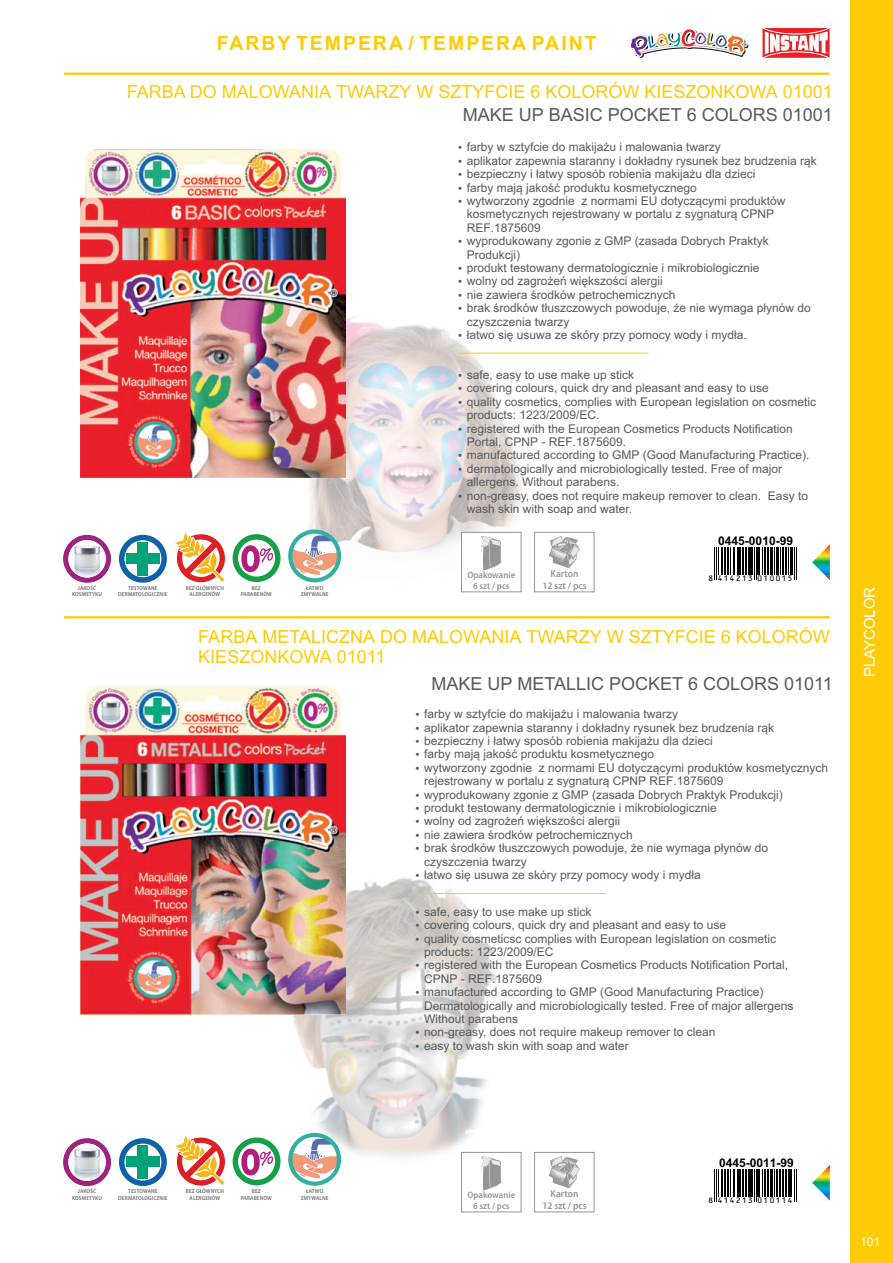
<style>
.page{position:relative;width:893px;height:1263px;background:#fff}
.page>*{position:absolute;margin:0;border:0;box-sizing:border-box;transform-origin:0 0}
.t1{font:700 19.5px "Arial";letter-spacing:.1em;color:#ffcb05}
.t2{font:18px/20.1px "Arial";color:#ffcb05}
.t3{font:18px "Arial";color:#58595b}
.t4{font:15px "Arial";color:#fff}
.t5{font:12px/13.4px "Arial";color:#58595b}
.t6{font:700 12px "Arial";color:#000}
.t7{font:12px "Arial";color:#fff}
.t8{font:600 semi-condensed 10.05px/11.6px "Myriad Pro";color:#939597;text-align:center}
.t9{font:600 semi-condensed 9.45px/10.8px "Myriad Pro";color:#939597;text-align:center}
.t10{font:8.7px "OCRB10 Pitch BT";letter-spacing:.09em;color:#000}
.t11{font:600 semi-condensed 5.7px/6.6px "Myriad Pro";letter-spacing:.02em;color:#6d6e70;text-align:center}
</style>
<div class="page">
<img style="left:272px;top:317px;width:283px;height:276px">
<img style="left:265px;top:878px;width:238px;height:292px">
<hr style="left:715px;top:548px;width:1px;height:32px;background:#000">
<hr style="left:716px;top:548px;width:1px;height:32px;background:#000">
<svg style="left:718px;top:548px;width:1px;height:27px"></svg>
<hr style="left:721px;top:548px;width:2px;height:27px;background:#000">
<hr style="left:724px;top:548px;width:2px;height:27px;background:#000">
<hr style="left:727px;top:548px;width:2px;height:27px;background:#000">
<svg style="left:730px;top:548px;width:17px;height:27px"></svg>
<hr style="left:748px;top:548px;width:3px;height:27px;background:#000">
<hr style="left:754px;top:548px;width:1px;height:32px;background:#000">
<hr style="left:756px;top:548px;width:1px;height:32px;background:#000">
<hr style="left:758px;top:548px;width:2px;height:27px;background:#000">
<svg style="left:762px;top:548px;width:3px;height:27px"></svg>
<hr style="left:767px;top:548px;width:2px;height:27px;background:#000">
<hr style="left:770px;top:548px;width:2px;height:27px;background:#000">
<svg style="left:774px;top:548px;width:15px;height:27px"></svg>
<hr style="left:791px;top:548px;width:2px;height:27px;background:#000">
<hr style="left:794px;top:548px;width:1px;height:32px;background:#000">
<hr style="left:796px;top:548px;width:1px;height:32px;background:#000">
<div style="left:461px;top:532px;width:60px;height:60px;background:#fff;border:1px solid #939597"></div>
<svg style="left:481px;top:536px;width:21px;height:35px"></svg>
<div style="left:534px;top:532px;width:60px;height:60px;background:#fff;border:1px solid #939597"></div>
<svg style="left:549px;top:535px;width:31px;height:33px"></svg>
<div style="left:461px;top:1152px;width:60px;height:60px;background:#fff;border:1px solid #939597"></div>
<svg style="left:481px;top:1156px;width:21px;height:34px"></svg>
<div style="left:534px;top:1152px;width:60px;height:60px;background:#fff;border:1px solid #939597"></div>
<svg style="left:549px;top:1155px;width:31px;height:33px"></svg>
<hr style="left:715px;top:1170px;width:1px;height:32px;background:#000">
<hr style="left:716px;top:1170px;width:1px;height:32px;background:#000">
<svg style="left:718px;top:1170px;width:1px;height:27px"></svg>
<hr style="left:721px;top:1170px;width:2px;height:27px;background:#000">
<hr style="left:724px;top:1170px;width:2px;height:27px;background:#000">
<hr style="left:727px;top:1170px;width:2px;height:27px;background:#000">
<svg style="left:730px;top:1170px;width:17px;height:27px"></svg>
<hr style="left:748px;top:1170px;width:3px;height:27px;background:#000">
<hr style="left:754px;top:1170px;width:1px;height:32px;background:#000">
<hr style="left:756px;top:1170px;width:1px;height:32px;background:#000">
<hr style="left:758px;top:1170px;width:2px;height:27px;background:#000">
<svg style="left:762px;top:1170px;width:3px;height:27px"></svg>
<hr style="left:767px;top:1170px;width:2px;height:27px;background:#000">
<hr style="left:770px;top:1170px;width:2px;height:27px;background:#000">
<svg style="left:774px;top:1170px;width:15px;height:27px"></svg>
<hr style="left:790px;top:1170px;width:2px;height:27px;background:#000">
<hr style="left:794px;top:1170px;width:1px;height:32px;background:#000">
<hr style="left:796px;top:1170px;width:1px;height:32px;background:#000">
<img style="left:80px;top:686px;width:266px;height:328px">
<svg style="left:288px;top:529px;width:53px;height:53px"></svg>
<div style="left:119px;top:535px;width:48px;height:48px;background:#0e62a9;border-radius:50%"></div>
<div style="left:124px;top:540px;width:37px;height:37px;background:#fff;border-radius:50%"></div>
<div style="left:137px;top:542px;width:11px;height:33px;background:#00a377"></div>
<div style="left:126px;top:553px;width:33px;height:11px;background:#00a377"></div>
<svg style="left:175px;top:532px;width:50px;height:50px"></svg>
<svg style="left:233px;top:534px;width:48px;height:48px"></svg>
<div style="left:238px;top:540px;width:37px;height:36px;background:#fff;border-radius:50%"></div>
<svg style="left:241px;top:545px;width:32px;height:27px"></svg>
<svg style="left:63px;top:535px;width:48px;height:48px"></svg>
<img style="left:64px;top:537px;width:46px;height:15px">
<img style="left:68px;top:540px;width:38px;height:37px;border-radius:19px">
<svg style="left:288px;top:1133px;width:53px;height:53px"></svg>
<div style="left:119px;top:1138px;width:48px;height:48px;background:#0e62a9;border-radius:50%"></div>
<svg style="left:124px;top:1143px;width:37px;height:37px"></svg>
<div style="left:137px;top:1145px;width:11px;height:33px;background:#00a377"></div>
<div style="left:126px;top:1156px;width:33px;height:11px;background:#00a377"></div>
<svg style="left:175px;top:1136px;width:50px;height:49px"></svg>
<div style="left:233px;top:1137px;width:48px;height:48px;background:#159f49;border-radius:50%"></div>
<div style="left:238px;top:1143px;width:37px;height:37px;background:#fff;border-radius:50%"></div>
<svg style="left:241px;top:1148px;width:32px;height:27px"></svg>
<div style="left:63px;top:1138px;width:48px;height:48px;background:#9e237e;border-radius:50%"></div>
<img style="left:64px;top:1140px;width:46px;height:16px">
<img style="left:68px;top:1143px;width:38px;height:38px;border-radius:19px">
<img style="left:812px;top:545px;width:18px;height:35px">
<img style="left:812px;top:1165px;width:18px;height:35px">
<img style="left:80px;top:149px;width:266px;height:328px">
<svg style="left:631px;top:29px;width:117px;height:29px"></svg>
<svg style="left:762px;top:28px;width:67px;height:30px"></svg>
<hr style="left:64px;top:73px;width:765px;height:2px;background:#ffcb05">
<hr style="left:64px;top:616px;width:765px;height:2px;background:#ffcb05">
<hr style="left:458px;top:353px;width:190px;height:1px;background:#ffcb05">
<hr style="left:415px;top:893px;width:191px;height:1px;background:#ffcb05">
<div style="left:850px;top:0;width:43px;height:1263px;background:#ffcb05"></div>
<svg style="left:459px;top:467px;width:3px;height:4px"></svg>
<p class="t11" style="left:72px;top:585px;width:31px">JAKOŚĆ<br>KOSMETYKU</p>
<p class="t1" style="left:217px;top:36px;width:381px">FARBY TEMPERA / TEMPERA PAINT</p>
<p class="t2" style="left:127px;top:83px;width:708px">FARBA DO MALOWANIA TWARZY W SZTYFCIE 6 KOLORÓW KIESZONKOWA 01001</p>
<p class="t3" style="left:463px;top:108px;width:372px">MAKE UP BASIC POCKET 6 COLORS 01001</p>
<p class="t5" style="left:467px;top:142px;width:352px">farby w sztyfcie do makijażu i malowania twarzy<br>aplikator zapewnia staranny i dokładny rysunek bez brudzenia rąk bezpieczny i łatwy sposób robienia makijażu dla dzieci<br>farby mają jakość produktu kosmetycznego<br>wytworzony zgodnie z normami EU dotyczącymi produktów kosmetycznych rejestrowany w portalu z sygnaturą CPNP REF.1875609<br>wyprodukowany zgonie z GMP (zasada Dobrych Praktyk Produkcji)<br>produkt testowany dermatologicznie i mikrobiologicznie<br>wolny od zagrożeń większości alergii<br>nie zawiera środków petrochemicznych<br>brak środków tłuszczowych powoduje, że nie wymaga płynów do czyszczenia twarzy<br>łatwo się usuwa ze skóry przy pomocy wody i mydła.</p>
<p class="t5" style="left:467px;top:369px;width:351px">safe, easy to use make up stick<br>covering colours, quick dry and pleasant and easy to use<br>quality cosmetics, complies with European legislation on cosmetic products: 1223/2009/EC.<br>registered with the European Cosmetics Products Notification Portal, CPNP - REF.1875609.<br>manufactured according to GMP (Good Manufacturing Practice). dermatologically and microbiologically tested. Free of major allergens. Without parabens.<br>non-greasy, does not require makeup remover to clean. Easy to wash skin with soap and water.</p>
<p class="t11" style="left:118px;top:585px;width:51px">TESTOWANE<br>DERMATOLOGICZNIE</p>
<p class="t11" style="left:186px;top:585px;width:40px">BEZ GŁÓWNYCH<br>ALERGENÓW</p>
<p class="t11" style="left:241px;top:585px;width:33px">BEZ<br>PARABENÓW</p>
<p class="t11" style="left:301px;top:585px;width:29px">ŁATWO<br>ZMYWALNE</p>
<p class="t9" style="left:467px;top:570px;width:49px">Opakowanie<br>6 szt / pcs</p>
<p class="t8" style="left:542px;top:569px;width:46px">Karton<br>12 szt / pcs</p>
<p class="t6" style="left:718px;top:536px;width:76px">0445-0010-99</p>
<p class="t10" style="left:708px;top:575px;width:86px">8 414213 010015</p>
<p class="t2" style="left:198px;top:628px;width:633px">FARBA METALICZNA DO MALOWANIA TWARZY W SZTYFCIE 6 KOLORÓW<br>KIESZONKOWA 01011</p>
<p class="t3" style="left:431px;top:677px;width:403px">MAKE UP METALLIC POCKET 6 COLORS 01011</p>
<p class="t5" style="left:424px;top:708px;width:406px">farby w sztyfcie do makijażu i malowania twarzy<br>aplikator zapewnia staranny i dokładny rysunek bez brudzenia rąk bezpieczny i łatwy sposób robienia makijażu dla dzieci<br>farby mają jakość produktu kosmetycznego<br>wytworzony zgodnie z normami EU dotyczącymi produktów kosmetycznych rejestrowany w portalu z sygnaturą CPNP REF.1875609<br>wyprodukowany zgonie z GMP (zasada Dobrych Praktyk Produkcji)<br>produkt testowany dermatologicznie i mikrobiologicznie<br>wolny od zagrożeń większości alergii<br>nie zawiera środków petrochemicznych<br>brak środków tłuszczowych powoduje, że nie wymaga płynów do czyszczenia twarzy<br>łatwo się usuwa ze skóry przy pomocy wody i mydła</p>
<p class="t5" style="left:424px;top:906px;width:371px">safe, easy to use make up stick<br>covering colours, quick dry and pleasant and easy to use<br>quality cosmeticsc complies with European legislation on cosmetic products: 1223/2009/EC<br>registered with the European Cosmetics Products Notification Portal, CPNP - REF.1875609<br>manufactured according to GMP (Good Manufacturing Practice)<br>Dermatologically and microbiologically tested. Free of major allergens Without parabens<br>non-greasy, does not require makeup remover to clean<br>easy to wash skin with soap and water</p>
<p class="t4" style="left:864px;top:677px;width:92px;rotate:-90deg">PLAYCOLOR</p>
<p class="t11" style="left:72px;top:1188px;width:31px">JAKOŚĆ<br>KOSMETYKU</p>
<p class="t11" style="left:118px;top:1188px;width:51px">TESTOWANE<br>DERMATOLOGICZNIE</p>
<p class="t11" style="left:186px;top:1188px;width:40px">BEZ GŁÓWNYCH<br>ALERGENÓW</p>
<p class="t11" style="left:241px;top:1188px;width:33px">BEZ<br>PARABENÓW</p>
<p class="t11" style="left:301px;top:1188px;width:29px">ŁATWO<br>ZMYWALNE</p>
<p class="t6" style="left:719px;top:1158px;width:76px">0445-0011-99</p>
<p class="t9" style="left:467px;top:1190px;width:49px">Opakowanie<br>6 szt / pcs</p>
<p class="t8" style="left:542px;top:1189px;width:46px">Karton<br>12 szt / pcs</p>
<p class="t10" style="left:708px;top:1197px;width:86px">8 414213 010114</p>
<p class="t7" style="left:860px;top:1237px;width:22px">101</p>
</div>
